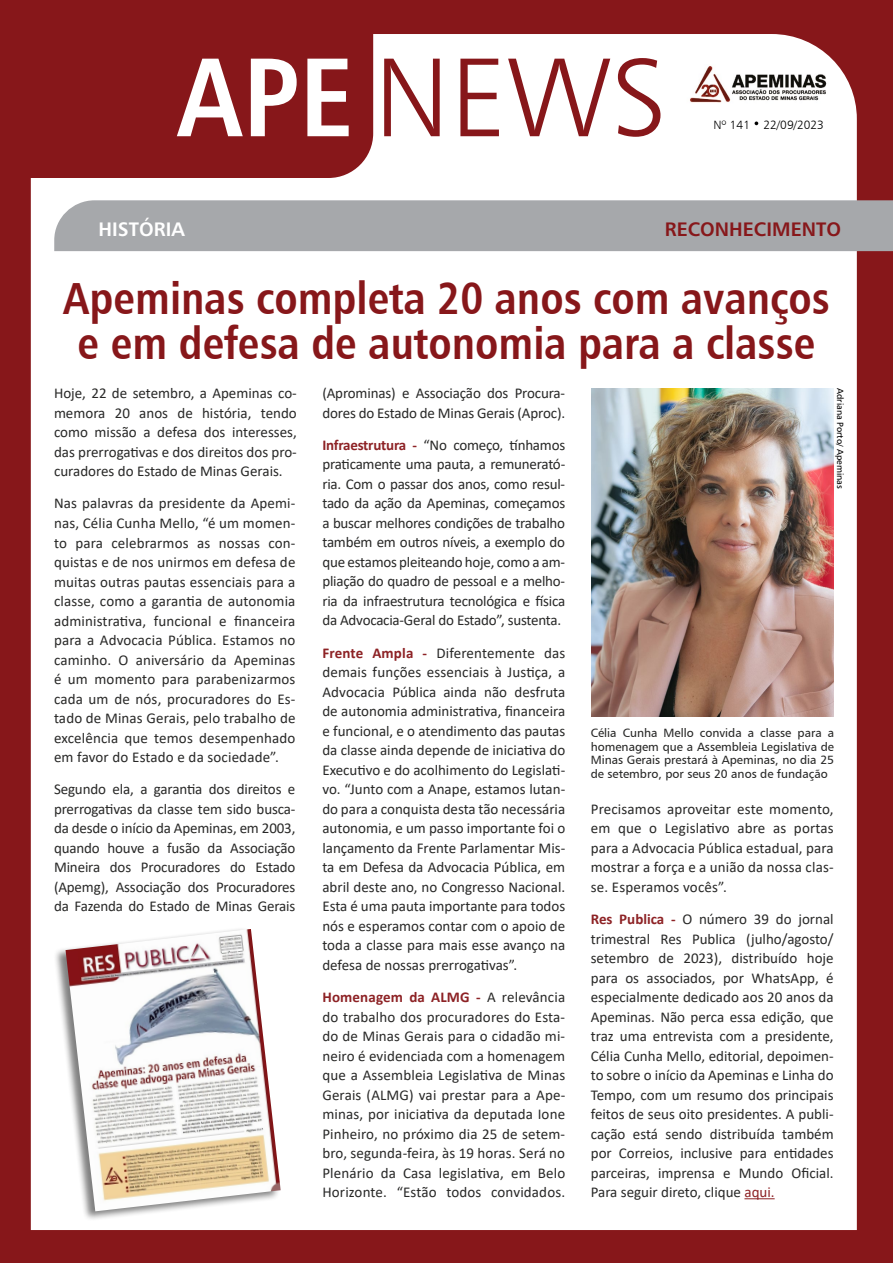
<style>
.page{position:relative;width:893px;height:1263px;background:#87171a}
.page>*{position:absolute;margin:0;border:0;box-sizing:border-box;transform-origin:0 0}
.t1{font:111.75px "Humanist 777 BT Light B";color:#87171a}
.t2{font:45px/45px "Humanist 777 BT Bold Condensed B";color:#87171a;text-align:center}
.t3{font:19.5px "Humanist 777 BT Bold B";color:#87171a}
.t4{font:19.5px "Humanist 777 BT Bold B";color:#fff}
.t5{font:15px/19.5px "Calibri";color:#282827;text-align:justify}
.t6{font:12px/13.5px "Humanist 777 BT Roman B";color:#282827;text-align:justify}
.t7{font:12px "Humanist 777 BT Light B";color:#241f21}
.t8{font:12px "Humanist 777 BT Light B";color:#000}
.t9{font:9px "Humanist 777 BT Roman B";color:#000}
.s1{font-family:"Humanist 777 BT Bold Condensed B";color:#fff}
.s2{font-weight:700;color:#8d2225}
.s3{color:#8d2225}
</style>
<div class="page">
<div style="left:31px;top:34px;width:826px;height:1196px;background:#fff"></div>
<svg style="left:31px;top:34px;width:342px;height:144px"></svg>
<div style="left:702px;top:113px;width:132px;height:13px;background:#fff"></div>
<svg style="left:755px;top:121px;width:3px;height:4px"></svg>
<img style="left:683px;top:64px;width:150px;height:44px">
<hr style="left:744px;top:1198px;width:31px;height:1px;background:#8d2225">
<div style="left:54px;top:200px;width:839px;height:51px;background:#a6a8ab"></div>
<img style="left:591px;top:388px;width:243px;height:328px">
<div style="left:53px;top:926px;width:228px;height:295px;background:#000;opacity:.5"></div>
<img style="left:66px;top:929px;width:215px;height:282px">
<h1 class="t1" style="left:177px;top:29px;width:491px"><span class="s1">APE</span> NEWS</h1>
<p class="t7" style="left:707px;top:113px;width:118px">N 112 • 03/03/2023</p>
<p class="t8" style="left:713px;top:117px;width:112px">Nº 141 22/09/2023</p>
<h3 class="t4" style="left:99px;top:216px;width:87px">HISTÓRIA</h3>
<h3 class="t3" style="left:665px;top:216px;width:178px">RECONHECIMENTO</h3>
<h2 class="t2" style="left:63px;top:275px;width:768px">Apeminas completa 20 anos com avanços e em defesa de autonomia para a classe</h2>
<p class="t5" style="left:54px;top:383px;width:244px">Hoje, 22 de setembro, a Apeminas co&shy;memora 20 anos de história, tendo como missão a defesa dos interesses, das prerrogativas e dos direitos dos pro&shy;curadores do Estado de Minas Gerais.</p>
<p class="t5" style="left:54px;top:493px;width:243px">Nas palavras da presidente da Apemi&shy;nas, Célia Cunha Mello, “é um momen&shy;to para celebrarmos as nossas con&shy;quistas e de nos unirmos em defesa de muitas outras pautas essenciais para a classe, como a garantia de autonomia administrativa, funcional e financeira para a Advocacia Pública. Estamos no caminho. O aniversário da Apeminas é um momento para parabenizarmos cada um de nós, procuradores do Es&shy;tado de Minas Gerais, pelo trabalho de excelência que temos desempenhado em favor do Estado e da sociedade”.</p>
<p class="t5" style="left:54px;top:779px;width:243px">Segundo ela, a garantia dos direitos e prerrogativas da classe tem sido busca&shy;da desde o início da Apeminas, em 2003, quando houve a fusão da Associação Mineira dos Procuradores do Estado (Apemg), Associação dos Procuradores da Fazenda do Estado de Minas Gerais</p>
<p class="t5" style="left:322px;top:383px;width:244px">(Aprominas) e Associação dos Procura&shy;dores do Estado de Minas Gerais (Aproc).</p>
<p class="t5" style="left:322px;top:435px;width:244px"><span class="s2">Infraestrutura -</span> “No começo, tínhamos praticamente uma pauta, a remunerató&shy;ria. Com o passar dos anos, como resul&shy;tado da ação da Apeminas, começamos a buscar melhores condições de trabalho também em outros níveis, a exemplo do que estamos pleiteando hoje, como a am&shy;pliação do quadro de pessoal e a melho&shy;ria da infraestrutura tecnológica e física da Advocacia-Geral do Estado”, sustenta.</p>
<p class="t5" style="left:322px;top:643px;width:244px"><span class="s2">Frente Ampla -</span> Diferentemente das demais funções essenciais à Justiça, a Advocacia Pública ainda não desfruta de autonomia administrativa, financeira e funcional, e o atendimento das pautas da classe ainda depende de iniciativa do Executivo e do acolhimento do Legislati&shy;vo. “Junto com a Anape, estamos lutan&shy;do para a conquista desta tão necessária autonomia, e um passo importante foi o lançamento da Frente Parlamentar Mis&shy;ta em Defesa da Advocacia Pública, em abril deste ano, no Congresso Nacional.<br>Esta é uma pauta importante para todos nós e esperamos contar com o apoio de toda a classe para mais esse avanço na defesa de nossas prerrogativas”.</p>
<p class="t5" style="left:322px;top:987px;width:244px"><span class="s2">Homenagem da ALMG -</span> A relevância do trabalho dos procuradores do Esta&shy;do de Minas Gerais para o cidadão mi&shy;neiro é evidenciada com a homenagem que a Assembleia Legislativa de Minas Gerais (ALMG) vai prestar para a Ape&shy;minas, por iniciativa da deputada Ione Pinheiro, no próximo dia 25 de setem&shy;bro, segunda-feira, às 19 horas. Será no Plenário da Casa legislativa, em Belo Horizonte. “Estão todos convidados.</p>
<p class="t9" style="left:846px;top:388px;width:102px;rotate:90deg">Adriana Porto/ Apeminas</p>
<p class="t6" style="left:591px;top:726px;width:245px">Célia Cunha Mello convida a classe para a homenagem que a Assembleia Legislativa de Minas Gerais prestará à Apeminas, no dia 25 de setembro, por seus 20 anos de fundação</p>
<p class="t5" style="left:591px;top:799px;width:244px">Precisamos aproveitar este momento, em que o Legislativo abre as portas para a Advocacia Pública estadual, para mostrar a força e a união da nossa clas&shy;se. Esperamos vocês”.</p>
<p class="t5" style="left:591px;top:909px;width:244px"><span class="s2">Res Publica -</span> O número 39 do jornal trimestral Res Publica (julho/agosto/ setembro de 2023), distribuído hoje para os associados, por WhatsApp, é especialmente dedicado aos 20 anos da Apeminas. Não perca essa edição, que traz uma entrevista com a presidente, Célia Cunha Mello, editorial, depoimen&shy;to sobre o início da Apeminas e Linha do Tempo, com um resumo dos principais feitos de seus oito presidentes. A publi&shy;cação está sendo distribuída também por Correios, inclusive para entidades parceiras, imprensa e Mundo Oficial.<br>Para seguir direto, clique <span class="s3">aqui.</span></p>
</div>
